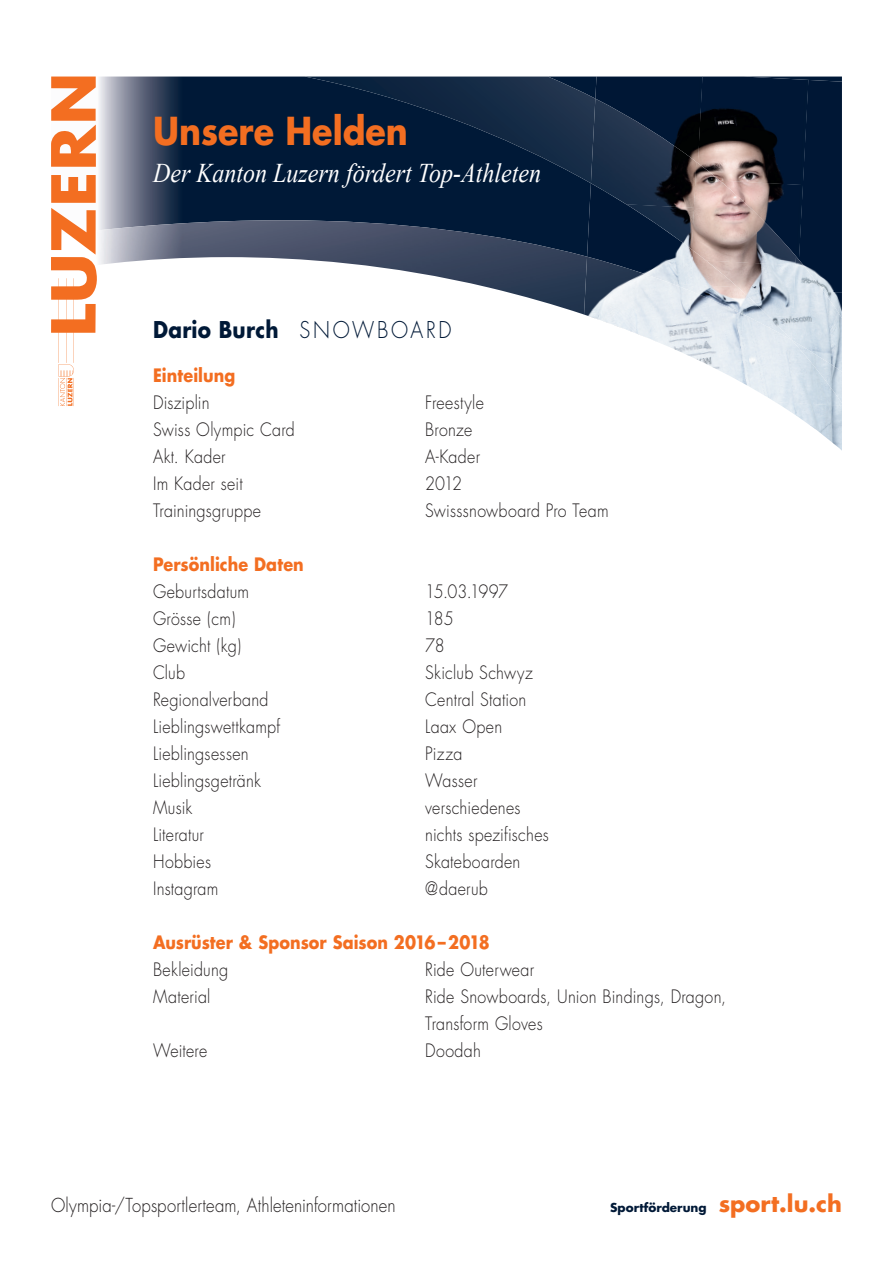
<style>
.page{position:relative;width:893px;height:1263px;background:#fff}
.page>*{position:absolute;margin:0;border:0;box-sizing:border-box;transform-origin:0 0}
.t1{font:700 37.5px "Futura";color:#f36e21;scale:.89 1}
.t2{font:italic 27px "Times New Roman";color:#fff;scale:.89 1}
.t3{font:700 22.5px "Futura";letter-spacing:.015em;color:#001937;scale:.89 1}
.t4{font:300 18.75px "Futura";letter-spacing:.01em;color:#231f20;scale:.89 1}
.t5{font:300 18px/27px "Futura";letter-spacing:.015em;color:#231f20;scale:.89 1}
.t6{font:700 18px "Futura";letter-spacing:.005em;color:#f36e21;scale:.89 1}
.t7{font:700 12px "Futura";color:#001937}
.s1{font-weight:300}
.s2{font-size:22.5px;color:#f36e21}
</style>
<div class="page">
<svg style="left:99px;top:77px;width:743px;height:143px;background:#1f334e"></svg>
<img style="left:305px;top:77px;width:290px;height:106px">
<div style="left:595px;top:77px;width:103px;height:85px;background:#001735"></div>
<img style="left:698px;top:77px;width:110px;height:103px">
<div style="left:799px;top:80px;width:43px;height:176px;background:#001735"></div>
<img style="left:587px;top:183px;width:104px;height:74px">
<img style="left:691px;top:180px;width:112px;height:92px">
<img style="left:591px;top:99px;width:105px;height:109px">
<img style="left:692px;top:162px;width:104px;height:103px">
<img style="left:626px;top:204px;width:68px;height:46px">
<img style="left:791px;top:256px;width:51px;height:16px">
<img style="left:706px;top:260px;width:90px;height:12px">
<svg style="left:687px;top:272px;width:155px;height:84px;background:#bbc0c9"></svg>
<img style="left:99px;top:220px;width:488px;height:95px">
<img style="left:584px;top:257px;width:107px;height:95px">
<img style="left:688px;top:291px;width:55px;height:90px">
<img style="left:739px;top:314px;width:103px;height:88px">
<svg style="left:681px;top:352px;width:7px;height:3px"></svg>
<img style="left:776px;top:402px;width:66px;height:49px">
<img style="left:791px;top:340px;width:51px;height:63px">
<svg style="left:51px;top:175px;width:46px;height:231px"></svg>
<svg style="left:51px;top:77px;width:45px;height:90px"></svg>
<h1 class="t1" style="left:153px;top:106px;width:288px">Unsere Helden</h1>
<h2 class="t2" style="left:153px;top:155px;width:438px">Der Kanton Luzern fördert Top-Athleten</h2>
<p class="t3" style="left:153px;top:315px;width:337px">Dario Burch <span class="s1">SNOWBOARD</span></p>
<p class="t6" style="left:153px;top:363px;width:94px">Einteilung</p>
<p class="t5" style="left:153px;top:390px;width:65px">Disziplin</p>
<p class="t5" style="left:425px;top:390px;width:67px">Freestyle</p>
<p class="t5" style="left:153px;top:417px;width:161px">Swiss Olympic Card</p>
<p class="t5" style="left:425px;top:417px;width:54px">Bronze</p>
<p class="t5" style="left:153px;top:444px;width:83px">Akt. Kader</p>
<p class="t5" style="left:425px;top:444px;width:63px">A-Kader</p>
<p class="t5" style="left:153px;top:471px;width:102px">Im Kader seit</p>
<p class="t5" style="left:425px;top:471px;width:43px">2012</p>
<p class="t5" style="left:153px;top:498px;width:123px">Trainingsgruppe</p>
<p class="t5" style="left:425px;top:498px;width:208px">Swisssnowboard Pro Team</p>
<p class="t6" style="left:153px;top:552px;width:171px">Persönliche Daten</p>
<p class="t5" style="left:153px;top:579px;width:110px">Geburtsdatum</p>
<p class="t5" style="left:425px;top:579px;width:95px">15.03.1997</p>
<p class="t5" style="left:153px;top:606px;width:94px">Grösse (cm)</p>
<p class="t5" style="left:425px;top:606px;width:33px">185</p>
<p class="t5" style="left:153px;top:633px;width:101px">Gewicht (kg)</p>
<p class="t5" style="left:425px;top:633px;width:23px">78</p>
<p class="t5" style="left:153px;top:660px;width:37px">Club</p>
<p class="t5" style="left:425px;top:660px;width:122px">Skiclub Schwyz</p>
<p class="t5" style="left:153px;top:687px;width:131px">Regionalverband</p>
<p class="t5" style="left:425px;top:687px;width:115px">Central Station</p>
<p class="t5" style="left:153px;top:714px;width:144px">Lieblingswettkampf</p>
<p class="t5" style="left:425px;top:714px;width:88px">Laax Open</p>
<p class="t5" style="left:153px;top:741px;width:109px">Lieblingsessen</p>
<p class="t5" style="left:425px;top:741px;width:43px">Pizza</p>
<p class="t5" style="left:153px;top:768px;width:123px">Lieblingsgetränk</p>
<p class="t5" style="left:425px;top:768px;width:60px">Wasser</p>
<p class="t5" style="left:153px;top:795px;width:46px">Musik</p>
<p class="t5" style="left:425px;top:795px;width:109px">verschiedenes</p>
<p class="t5" style="left:153px;top:822px;width:59px">Literatur</p>
<p class="t5" style="left:425px;top:822px;width:140px">nichts spezifisches</p>
<p class="t5" style="left:153px;top:849px;width:67px">Hobbies</p>
<p class="t5" style="left:425px;top:849px;width:109px">Skateboarden</p>
<p class="t5" style="left:153px;top:876px;width:75px">Instagram</p>
<p class="t5" style="left:425px;top:876px;width:72px">@daerub</p>
<p class="t6" style="left:153px;top:930px;width:380px">Ausrüster &amp; Sponsor Saison 2016 – 2018</p>
<p class="t5" style="left:153px;top:957px;width:86px">Bekleidung</p>
<p class="t5" style="left:425px;top:957px;width:124px">Ride Outerwear</p>
<p class="t5" style="left:153px;top:984px;width:66px">Material</p>
<p class="t5" style="left:425px;top:984px;width:340px">Ride Snowboards, Union Bindings, Dragon,<br>Transform Gloves</p>
<p class="t5" style="left:153px;top:1038px;width:62px">Weitere</p>
<p class="t5" style="left:425px;top:1038px;width:64px">Doodah</p>
<p class="t4" style="left:51px;top:1194px;width:389px">Olympia-/Topsportlerteam, Athleteninformationen</p>
<p class="t7" style="left:610px;top:1199px;width:233px">Sportförderung <span class="s2">sport.lu.ch</span></p>
</div>
